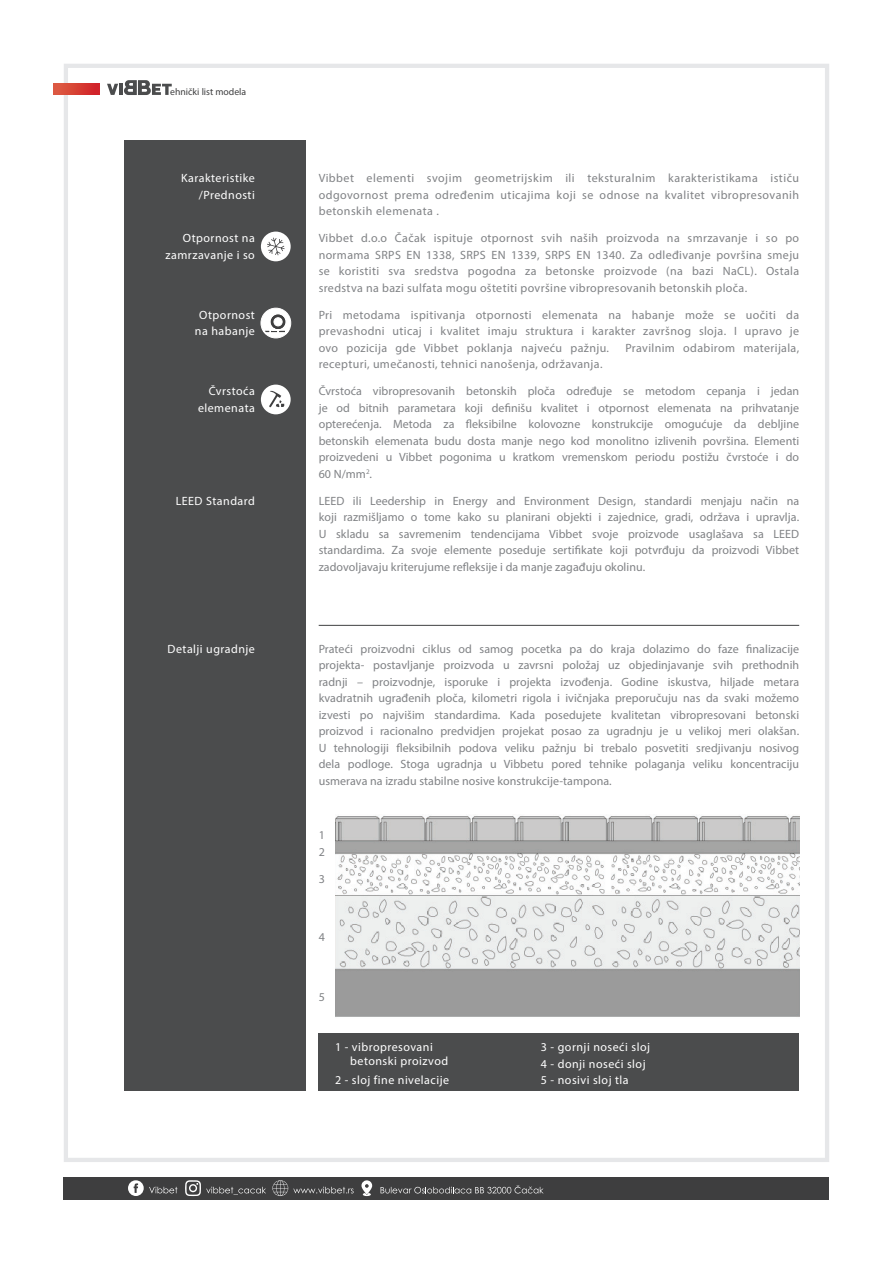
<style>
.page{position:relative;width:893px;height:1263px;background:#fff}
.page>*{position:absolute;margin:0;border:0;box-sizing:border-box;transform-origin:0 0}
.Glavni_text_svetlo{font:12px/16.5px "Myriad Pro";letter-spacing:.03em;color:#808285;text-align:justify}
.Glavni_text_tamno{font:12px/16.5px "Myriad Pro";letter-spacing:.04em;color:#fff;text-align:right}
.Glavni_text_svetlo-2{font:12px "Myriad Pro";letter-spacing:.04em;color:#fff}
.Pomoćni_text_svetlo{font:9.75px "Myriad Pro";color:#3e3e3f}
</style>
<div class="page">
<div style="left:64px;top:64px;width:765px;height:1098px;border:4px solid #e6e7e9"></div>
<div style="left:124px;top:140px;width:182px;height:950px;background:#4b4c4d"></div>
<div style="left:64px;top:1177px;width:765px;height:22px;background:#3e3e3f"></div>
<svg style="left:381px;top:1185px;width:163px;height:8px"></svg>
<svg style="left:361px;top:1180px;width:11px;height:16px"></svg>
<svg style="left:272px;top:1180px;width:82px;height:16px"></svg>
<svg style="left:128px;top:1180px;width:49px;height:16px"></svg>
<svg style="left:185px;top:1180px;width:81px;height:16px"></svg>
<svg style="left:261px;top:232px;width:30px;height:29px"></svg>
<svg style="left:261px;top:308px;width:30px;height:30px"></svg>
<div style="left:261px;top:385px;width:30px;height:29px;background:#fff;border-radius:50%"></div>
<svg style="left:269px;top:390px;width:15px;height:17px"></svg>
<img style="left:335px;top:816px;width:464px;height:201px">
<div style="left:319px;top:1033px;width:480px;height:57px;background:#4b4c4d"></div>
<svg style="left:54px;top:84px;width:46px;height:11px"></svg>
<svg style="left:107px;top:80px;width:65px;height:15px"></svg>
<hr style="left:319px;top:625px;width:480px;height:1px;background:#4b4c4d">
<p class="Pomoćni_text_svetlo" style="left:170px;top:86px;width:78px">ehnički list modela</p>
<p class="Glavni_text_tamno" style="left:181px;top:170px;width:75px">Karakteristike</p>
<p class="Glavni_text_tamno" style="left:199px;top:186px;width:57px">/Prednosti</p>
<p class="Glavni_text_tamno" style="left:166px;top:230px;width:91px">Otpornost na zamrzavanje i so</p>
<p class="Glavni_text_tamno" style="left:199px;top:306px;width:57px">Otpornost</p>
<p class="Glavni_text_tamno" style="left:195px;top:323px;width:61px">na habanje</p>
<p class="Glavni_text_tamno" style="left:209px;top:383px;width:48px">Čvrstoća</p>
<p class="Glavni_text_tamno" style="left:198px;top:399px;width:58px">elemenata</p>
<p class="Glavni_text_tamno" style="left:176px;top:492px;width:81px">LEED Standard</p>
<p class="Glavni_text_tamno" style="left:168px;top:640px;width:89px">Detalji ugradnje</p>
<p class="Glavni_text_svetlo" style="left:319px;top:170px;width:482px">Vibbet elementi svojim geometrijskim ili teksturalnim karakteristikama ističu odgovornost prema određenim uticajima koji se odnose na kvalitet vibropresovanih betonskih elemenata .</p>
<p class="Glavni_text_svetlo" style="left:319px;top:230px;width:482px">Vibbet d.o.o Čačak ispituje otpornost svih naših proizvoda na smrzavanje i so po normama SRPS EN 1338, SRPS EN 1339, SRPS EN 1340. Za odleđivanje površina smeju se koristiti sva sredstva pogodna za betonske proizvode (na bazi NaCL). Ostala sredstva na bazi sulfata mogu oštetiti površine vibropresovanih betonskih ploča.</p>
<p class="Glavni_text_svetlo" style="left:319px;top:306px;width:482px">Pri metodama ispitivanja otpornosti elemenata na habanje može se uočiti da prevashodni uticaj i kvalitet imaju struktura i karakter završnog sloja. I upravo je ovo pozicija gde Vibbet poklanja najveću pažnju.</p>
<p class="Glavni_text_svetlo" style="left:625px;top:339px;width:175px">Pravilnim odabirom materijala,</p>
<p class="Glavni_text_svetlo" style="left:319px;top:356px;width:285px">recepturi, umečanosti, tehnici nanošenja, održavanja.</p>
<p class="Glavni_text_svetlo" style="left:319px;top:383px;width:482px">Čvrstoća vibropresovanih betonskih ploča određuje se metodom cepanja i jedan je od bitnih parametara koji definišu kvalitet i otpornost elemenata na prihvatanje opterećenja. Metoda za fleksibilne kolovozne konstrukcije omogućuje da debljine betonskih elemenata budu dosta manje nego kod monolitno izlivenih površina. Elementi proizvedeni u Vibbet pogonima u kratkom vremenskom periodu postižu čvrstoće i do 60 N/mm<sup>2</sup>.</p>
<p class="Glavni_text_svetlo" style="left:319px;top:492px;width:482px">LEED ili Leedership in Energy and Environment Design, standardi menjaju način na koji razmišljamo o tome kako su planirani objekti i zajednice, gradi, održava i upravlja.<br>U skladu sa savremenim tendencijama Vibbet svoje proizvode usaglašava sa LEED standardima. Za svoje elemente poseduje sertifikate koji potvrđuju da proizvodi Vibbet zadovoljavaju kriterujume refleksije i da manje zagađuju okolinu.</p>
<p class="Glavni_text_svetlo" style="left:319px;top:640px;width:482px">Prateći proizvodni ciklus od samog pocetka pa do kraja dolazimo do faze finalizacije projekta- postavljanje proizvoda u zavrsni položaj uz objedinjavanje svih prethodnih radnji – proizvodnje, isporuke i projekta izvođenja. Godine iskustva, hiljade metara kvadratnih ugrađenih ploča, kilometri rigola i ivičnjaka preporučuju nas da svaki možemo izvesti po najvišim standardima. Kada posedujete kvalitetan vibropresovani betonski proizvod i racionalno predvidjen projekat posao za ugradnju je u velikoj meri olakšan.<br>U tehnologiji fleksibilnih podova veliku pažnju bi trebalo posvetiti sredjivanju nosivog dela podloge. Stoga ugradnja u Vibbetu pored tehnike polaganja veliku koncentraciju usmerava na izradu stabilne nosive konstrukcije-tampona.</p>
<p class="Glavni_text_svetlo" style="left:319px;top:826px;width:8px">1</p>
<p class="Glavni_text_svetlo" style="left:319px;top:844px;width:8px">2</p>
<p class="Glavni_text_svetlo" style="left:319px;top:871px;width:8px">3</p>
<p class="Glavni_text_svetlo" style="left:319px;top:928px;width:8px">4</p>
<p class="Glavni_text_svetlo" style="left:319px;top:989px;width:8px">5</p>
<p class="Glavni_text_svetlo-2" style="left:335px;top:1040px;width:99px">1 - vibropresovani</p>
<p class="Glavni_text_svetlo-2" style="left:350px;top:1053px;width:100px">betonski proizvod</p>
<p class="Glavni_text_svetlo-2" style="left:335px;top:1073px;width:115px">2 - sloj fine nivelacije</p>
<p class="Glavni_text_svetlo-2" style="left:541px;top:1040px;width:111px">3 - gornji noseći sloj</p>
<p class="Glavni_text_svetlo-2" style="left:541px;top:1056px;width:106px">4 - donji noseći sloj</p>
<p class="Glavni_text_svetlo-2" style="left:541px;top:1073px;width:89px">5 - nosivi sloj tla</p>
</div>
